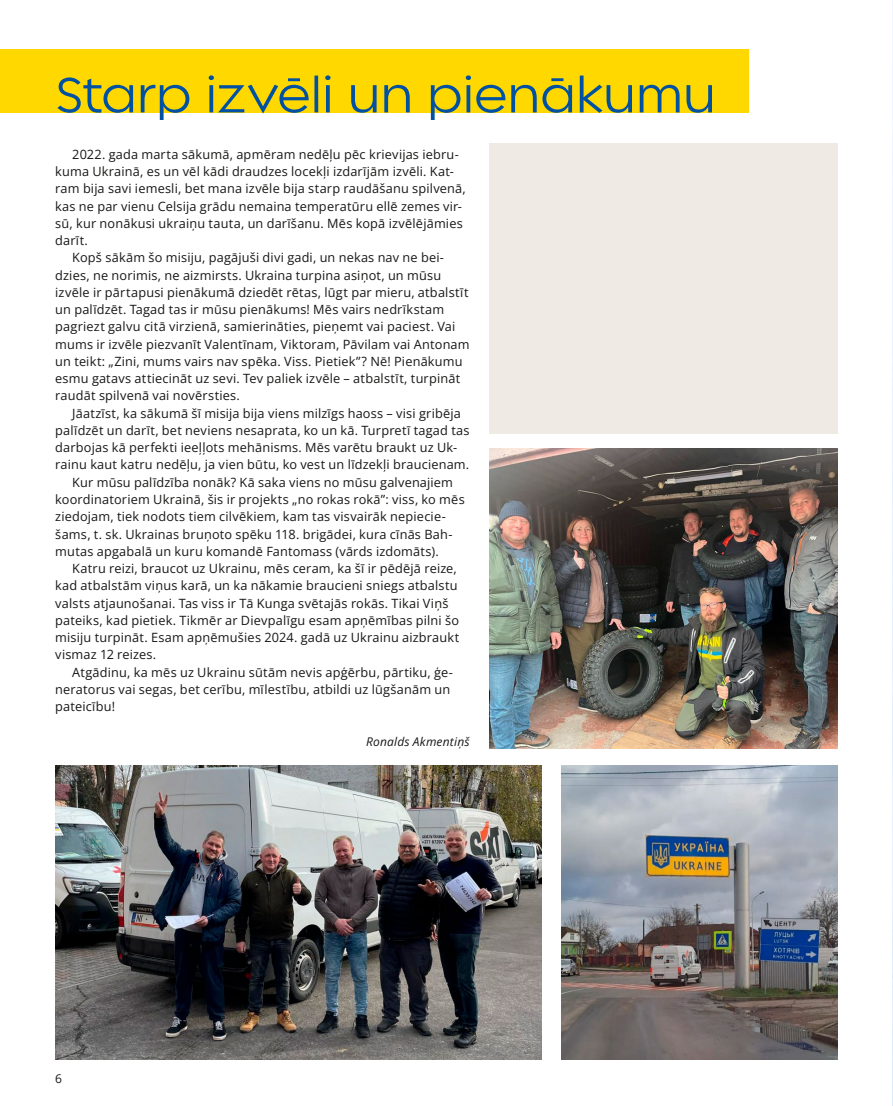
<style>
.page{position:relative;width:893px;height:1106px;background:#fff}
.page>*{position:absolute;margin:0;border:0;box-sizing:border-box;transform-origin:0 0}
.t1{font:500 54px "Regulator Nova";letter-spacing:-.01em;color:#0051a1}
.t2{font:12.75px "Open Sans";letter-spacing:.015em;color:#181716}
.t3{font:italic 12px "Open Sans";letter-spacing:.02em;color:#181716}
.t4{font:12px "Open Sans";color:#181716}
</style>
<div class="page">
<div style="left:0;top:49px;width:748px;height:64px;background:#ffd800"></div>
<img style="left:892px;top:0;width:1px;height:1106px">
<img style="left:55px;top:765px;width:486px;height:294px">
<img style="left:489px;top:449px;width:349px;height:299px">
<div style="left:489px;top:143px;width:349px;height:290px;background:#f0eae5"></div>
<img style="left:561px;top:765px;width:277px;height:294px">
<h1 class="t1" style="left:55px;top:65px;width:662px">Starp izvēli un pienākumu</h1>
<p class="t2" style="left:72px;top:145px;width:388px">2022. gada marta sākumā, apmēram nedēļu pēc krievijas iebru-</p>
<p class="t2" style="left:55px;top:163px;width:400px">kuma Ukrainā, es un vēl kādi draudzes locekļi izdarījām izvēli. Kat-</p>
<p class="t2" style="left:55px;top:180px;width:412px">ram bija savi iemesli, bet mana izvēle bija starp raudāšanu spilvenā,</p>
<p class="t2" style="left:55px;top:197px;width:408px">kas ne par vienu Celsija grādu nemaina temperatūru ellē zemes vir-</p>
<p class="t2" style="left:55px;top:214px;width:409px">sū, kur nonākusi ukraiņu tauta, un darīšanu. Mēs kopā izvēlējāmies</p>
<p class="t2" style="left:55px;top:232px;width:34px">darīt.</p>
<p class="t2" style="left:72px;top:249px;width:373px">Kopš sākām šo misiju, pagājuši divi gadi, un nekas nav ne bei-</p>
<p class="t2" style="left:55px;top:266px;width:387px">dzies, ne norimis, ne aizmirsts. Ukraina turpina asiņot, un mūsu</p>
<p class="t2" style="left:55px;top:283px;width:415px">izvēle ir pārtapusi pienākumā dziedēt rētas, lūgt par mieru, atbalstīt</p>
<p class="t2" style="left:55px;top:301px;width:390px">un palīdzēt. Tagad tas ir mūsu pienākums! Mēs vairs nedrīkstam</p>
<p class="t2" style="left:55px;top:318px;width:402px">pagriezt galvu citā virzienā, samierināties, pieņemt vai paciest. Vai</p>
<p class="t2" style="left:55px;top:335px;width:416px">mums ir izvēle piezvanīt Valentīnam, Viktoram, Pāvilam vai Antonam</p>
<p class="t2" style="left:55px;top:352px;width:409px">un teikt: „Zini, mums vairs nav spēka. Viss. Pietiek”? Nē! Pienākumu</p>
<p class="t2" style="left:55px;top:370px;width:407px">esmu gatavs attiecināt uz sevi. Tev paliek izvēle – atbalstīt, turpināt</p>
<p class="t2" style="left:55px;top:387px;width:186px">raudāt spilvenā vai novērsties.</p>
<p class="t2" style="left:72px;top:404px;width:390px">Jāatzīst, ka sākumā šī misija bija viens milzīgs haoss – visi gribēja</p>
<p class="t2" style="left:55px;top:421px;width:416px">palīdzēt un darīt, bet neviens nesaprata, ko un kā. Turpretī tagad tas</p>
<p class="t2" style="left:55px;top:439px;width:403px">darbojas kā perfekti ieeļļots mehānisms. Mēs varētu braukt uz Uk-</p>
<p class="t2" style="left:55px;top:456px;width:415px">rainu kaut katru nedēļu, ja vien būtu, ko vest un līdzekļi braucienam.</p>
<p class="t2" style="left:72px;top:473px;width:382px">Kur mūsu palīdzība nonāk? Kā saka viens no mūsu galvenajiem</p>
<p class="t2" style="left:55px;top:490px;width:411px">koordinatoriem Ukrainā, šis ir projekts „no rokas rokā”: viss, ko mēs</p>
<p class="t2" style="left:55px;top:508px;width:392px">ziedojam, tiek nodots tiem cilvēkiem, kam tas visvairāk nepiecie-</p>
<p class="t2" style="left:55px;top:525px;width:399px">šams, t. sk. Ukrainas bruņoto spēku 118. brigādei, kura cīnās Bah-</p>
<p class="t2" style="left:55px;top:542px;width:385px">mutas apgabalā un kuru komandē Fantomass (vārds izdomāts).</p>
<p class="t2" style="left:72px;top:559px;width:386px">Katru reizi, braucot uz Ukrainu, mēs ceram, ka šī ir pēdējā reize,</p>
<p class="t2" style="left:55px;top:577px;width:404px">kad atbalstām viņus karā, un ka nākamie braucieni sniegs atbalstu</p>
<p class="t2" style="left:55px;top:594px;width:395px">valsts atjaunošanai. Tas viss ir Tā Kunga svētajās rokās. Tikai Viņš</p>
<p class="t2" style="left:55px;top:611px;width:405px">pateiks, kad pietiek. Tikmēr ar Dievpalīgu esam apņēmības pilni šo</p>
<p class="t2" style="left:55px;top:628px;width:406px">misiju turpināt. Esam apņēmušies 2024. gadā uz Ukrainu aizbraukt</p>
<p class="t2" style="left:55px;top:646px;width:103px">vismaz 12 reizes.</p>
<p class="t2" style="left:72px;top:663px;width:382px">Atgādinu, ka mēs uz Ukrainu sūtām nevis apģērbu, pārtiku, ģe-</p>
<p class="t2" style="left:55px;top:680px;width:397px">neratorus vai segas, bet cerību, mīlestību, atbildi uz lūgšanām un</p>
<p class="t2" style="left:55px;top:697px;width:62px">pateicību!</p>
<p class="t3" style="left:366px;top:733px;width:105px">Ronalds Akmentiņš</p>
<p class="t4" style="left:55px;top:1070px;width:8px">6</p>
</div>
